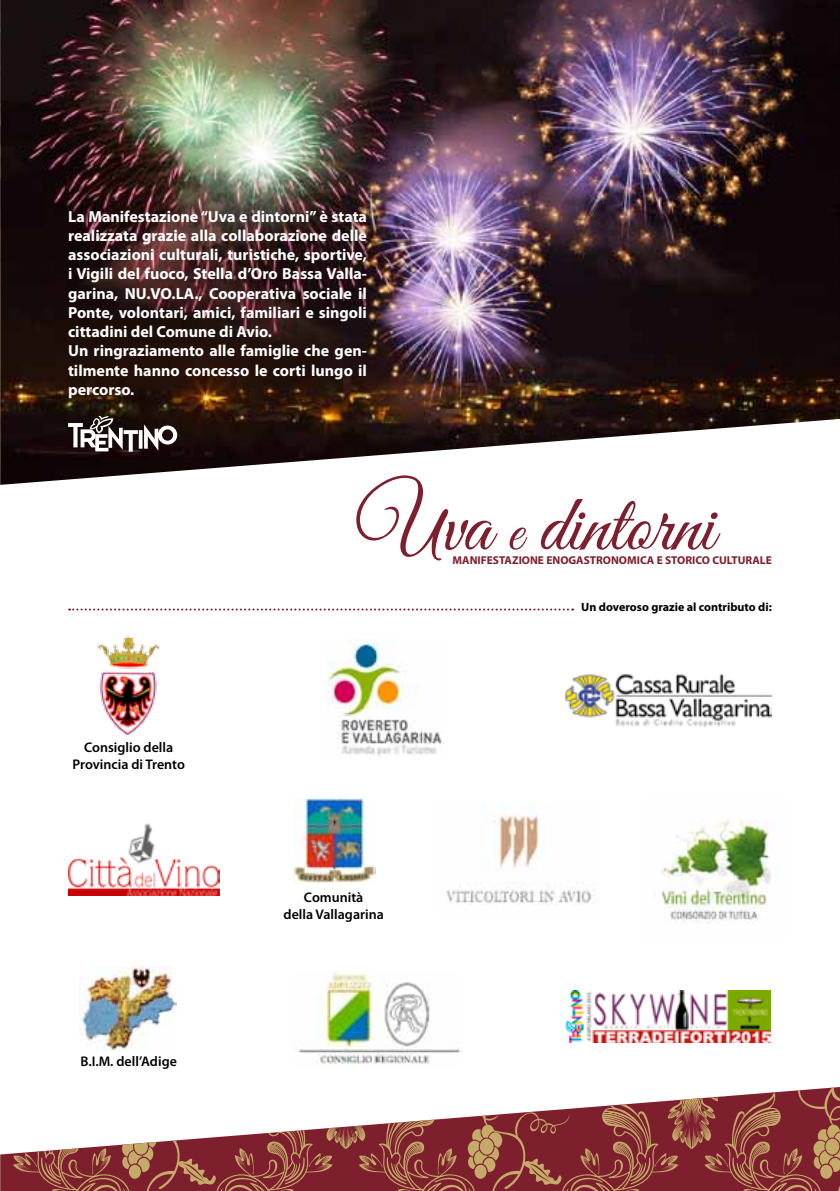
<style>
.page{position:relative;width:840px;height:1191px;background:#fff}
.page>*{position:absolute;margin:0;border:0;box-sizing:border-box;transform-origin:0 0}
.t1{font:80.6px "Great Vibes";color:#7d1f2e}
.t2{font:700 16px/19.2px "Myriad Pro";color:#fff}
.t3{font:600 14px/16.8px "Myriad Pro";color:#000;text-align:center}
.t4{font:700 12px "Myriad Pro";color:#000}
.t5{font:700 11.4px "Myriad Pro";color:#7d1f2e}
.s1{font-size:90.8px}
.s2{font-size:61.6px}
</style>
<div class="page">
<img style="left:0;top:0;width:839px;height:485px">
<svg style="left:0;top:1087px;width:839px;height:104px"></svg>
<img style="left:97px;top:636px;width:63px;height:100px">
<img style="left:326px;top:640px;width:117px;height:117px">
<img style="left:564px;top:674px;width:207px;height:53px">
<img style="left:79px;top:967px;width:97px;height:83px">
<img style="left:446px;top:802px;width:148px;height:103px">
<img style="left:293px;top:798px;width:82px;height:84px">
<img style="left:68px;top:823px;width:151px;height:72px">
<img style="left:293px;top:971px;width:168px;height:93px">
<img style="left:565px;top:990px;width:204px;height:52px">
<svg style="left:69px;top:608px;width:504px;height:2px"></svg>
<img style="left:654px;top:820px;width:125px;height:103px">
<svg style="left:68px;top:416px;width:109px;height:36px"></svg>
<p class="t2" style="left:68px;top:207px;width:300px">La Manifestazione “Uva e dintorni” è stata realizzata grazie alla collaborazione delle associazioni culturali, turistiche, sportive, i Vigili del fuoco, Stella d’Oro Bassa Valla&shy;garina, NU.VO.LA., Cooperativa sociale il Ponte, volontari, amici, familiari e singoli cittadini del Comune di Avio.<br>Un ringraziamento alle famiglie che gen&shy;tilmente hanno concesso le corti lungo il percorso.</p>
<p class="t3" style="left:72px;top:739px;width:114px">Consiglio della<br>Provincia di Trento</p>
<p class="t3" style="left:80px;top:1053px;width:98px">B.I.M. dell’Adige</p>
<h1 class="t1" style="left:356px;top:481px;width:359px"><span class="s1">U</span>va <span class="s2">e</span> dintorni</h1>
<p class="t5" style="left:452px;top:554px;width:320px">MANIFESTAZIONE ENOGASTRONOMICA E STORICO CULTURALE</p>
<p class="t4" style="left:581px;top:600px;width:192px">Un doveroso grazie al contributo di:</p>
<p class="t3" style="left:283px;top:889px;width:102px">Comunità<br>della Vallagarina</p>
</div>
